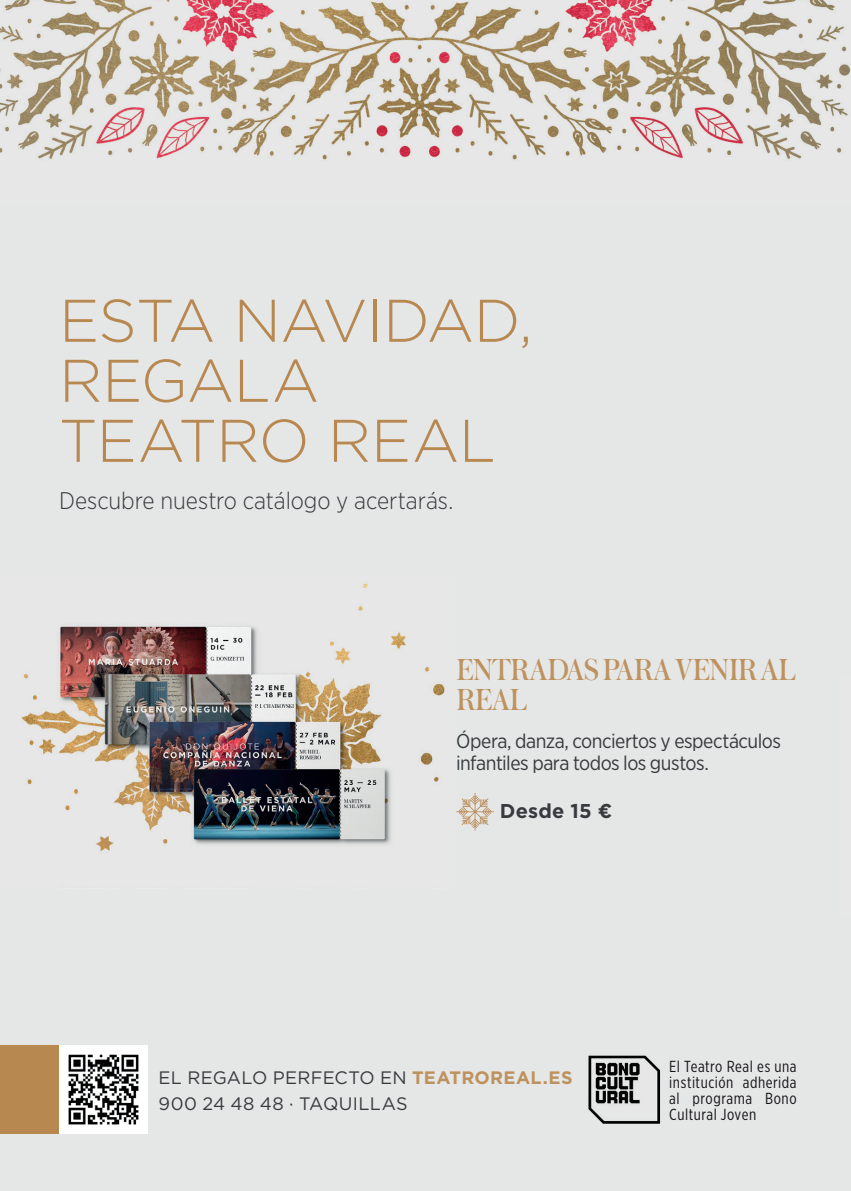
<style>
.page{position:relative;width:851px;height:1191px;background:#fff}
.page>*{position:absolute;margin:0;border:0;box-sizing:border-box;transform-origin:0 0}
.t1{font:300 60px/60px "Gotham";letter-spacing:-.01em;color:#b88851}
.t2{font:32px/30px "Austin";letter-spacing:-.015em;color:#be925e}
.t3{font:300 24px "Gotham Narrow";letter-spacing:-.005em;color:#373b3e}
.t4{font:20px/22px "Gotham Narrow";letter-spacing:-.025em;color:#373b3e}
.t5{font:700 20px "Gotham";letter-spacing:.01em;color:#373b3e}
.t6{font:18px/26px "Gotham";letter-spacing:.01em;color:#373b3e}
.t7{font:16px/16px "Gotham X Narrow";letter-spacing:.035em;color:#171419;text-align:justify}
.s1{font-weight:700;color:#be925e}
</style>
<div class="page">
<div style="left:0;top:0;width:850px;height:1191px;background:#e5e6e6"></div>
<div style="left:0;top:1045px;width:147px;height:88px;background:#b88851"></div>
<img style="left:59px;top:1045px;width:88px;height:88px">
<img style="left:21px;top:583px;width:424px;height:268px">
<svg style="left:456px;top:793px;width:38px;height:37px"></svg>
<img style="left:588px;top:1056px;width:72px;height:67px">
<img style="left:0;top:0;width:850px;height:160px">
<h1 class="t1" style="left:59px;top:289px;width:475px">ESTA NAVIDAD,<br>REGALA<br>TEATRO REAL</h1>
<p class="t3" style="left:59px;top:486px;width:395px">Descubre nuestro catálogo y acertarás.</p>
<h2 class="t2" style="left:456px;top:654px;width:340px">ENTRADAS PARA VENIR AL<br>REAL</h2>
<p class="t4" style="left:456px;top:729px;width:326px">Ópera, danza, conciertos y espectáculos infantiles para todos los gustos.</p>
<p class="t5" style="left:500px;top:797px;width:114px">Desde 15 €</p>
<p class="t6" style="left:159px;top:1064px;width:415px">EL REGALO PERFECTO EN <span class="s1">TEATROREAL.ES<br></span>900 24 48 48 · TAQUILLAS</p>
<p class="t7" style="left:669px;top:1058px;width:129px">El Teatro Real es una institución adherida al programa Bono Cultural Joven</p>
</div>
